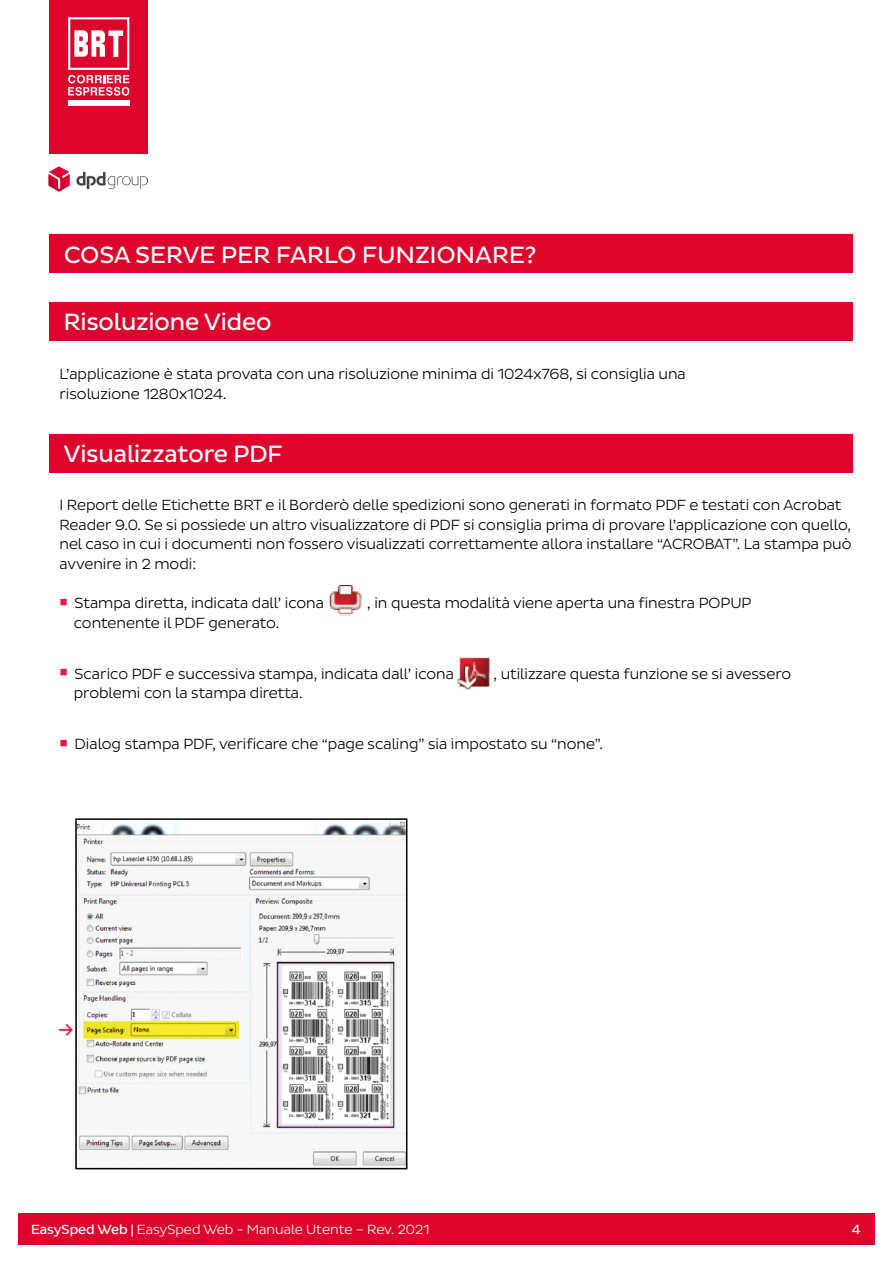
<style>
.page{position:relative;width:893px;height:1263px;background:#fff}
.page>*{position:absolute;margin:0;border:0;box-sizing:border-box;transform-origin:0 0}
.t1{font:24px "Pluto Sans DPD Regular";color:#fff}
.t2{font:24px "Pluto Sans DPD Regular";color:#e01e40}
.t3{font:15px/19.5px "Pluto Sans DPD Light";color:#000}
.t4{font:13.5px "Pluto Sans DPD Light";color:#fff}
.t5{font:13.5px "Pluto Sans DPD Regular";color:#fff}
.s1{font-family:"Arial";font-weight:700;font-size:24px;color:#e01e40}
.s2{font-family:"Pluto Sans DPD Regular"}
</style>
<div class="page">
<div style="left:49px;top:0;width:99px;height:153px;background:#dd052b"></div>
<div style="left:68px;top:101px;width:61px;height:5px;background:#fff"></div>
<svg style="left:68px;top:17px;width:61px;height:79px"></svg>
<img style="left:49px;top:166px;width:99px;height:26px">
<div style="left:18px;top:1213px;width:857px;height:32px;background:#dd052b"></div>
<div style="left:49px;top:235px;width:804px;height:38px;background:#dd052b"></div>
<div style="left:49px;top:302px;width:804px;height:38px;background:#dd052b"></div>
<div style="left:49px;top:434px;width:804px;height:38px;background:#dd052b"></div>
<img style="left:329px;top:586px;width:33px;height:30px">
<img style="left:457px;top:657px;width:33px;height:33px">
<img style="left:78px;top:821px;width:326px;height:345px">
<div style="left:75px;top:818px;width:332px;height:351px;border:2px solid #000"></div>
<h1 class="t1" style="left:64px;top:241px;width:474px">COSA SERVE PER FARLO FUNZIONARE?</h1>
<h1 class="t1" style="left:64px;top:309px;width:209px">Risoluzione Video</h1>
<p class="t3" style="left:59px;top:365px;width:628px">L’applicazione è stata provata con una risoluzione minima di 1024x768, si consiglia una risoluzione 1280x1024.</p>
<h1 class="t1" style="left:64px;top:440px;width:220px">Visualizzatore PDF</h1>
<p class="t3" style="left:59px;top:495px;width:793px">I Report delle Etichette BRT e il Borderò delle spedizioni sono generati in formato PDF e testati con Acrobat Reader 9.0. Se si possiede un altro visualizzatore di PDF si consiglia prima di provare l’applicazione con quello, nel caso in cui i documenti non fossero visualizzati correttamente allora installare “ACROBAT”. La stampa può avvenire in 2 modi:</p>
<p class="t3" style="left:59px;top:593px;width:266px"><span class="s1">▪</span> Stampa diretta, indicata dall’ icona</p>
<p class="t3" style="left:367px;top:593px;width:386px">, in questa modalità viene aperta una finestra POPUP</p>
<p class="t3" style="left:74px;top:613px;width:207px">contenente il PDF generato.</p>
<p class="t3" style="left:59px;top:664px;width:396px"><span class="s1">▪</span> Scarico PDF e successiva stampa, indicata dall’ icona</p>
<p class="t3" style="left:494px;top:664px;width:299px">, utilizzare questa funzione se si avessero</p>
<p class="t3" style="left:74px;top:683px;width:230px">problemi con la stampa diretta.</p>
<p class="t3" style="left:59px;top:734px;width:545px"><span class="s1">▪</span> Dialog stampa PDF, verificare che “page scaling” sia impostato su “none”.</p>
<h1 class="t2" style="left:58px;top:1015px;width:18px">-&gt;</h1>
<p class="t4" style="left:31px;top:1222px;width:400px"><span class="s2">EasySped Web |</span> EasySped Web - Manuale Utente – Rev. 2021</p>
<p class="t5" style="left:852px;top:1222px;width:10px">4</p>
</div>
